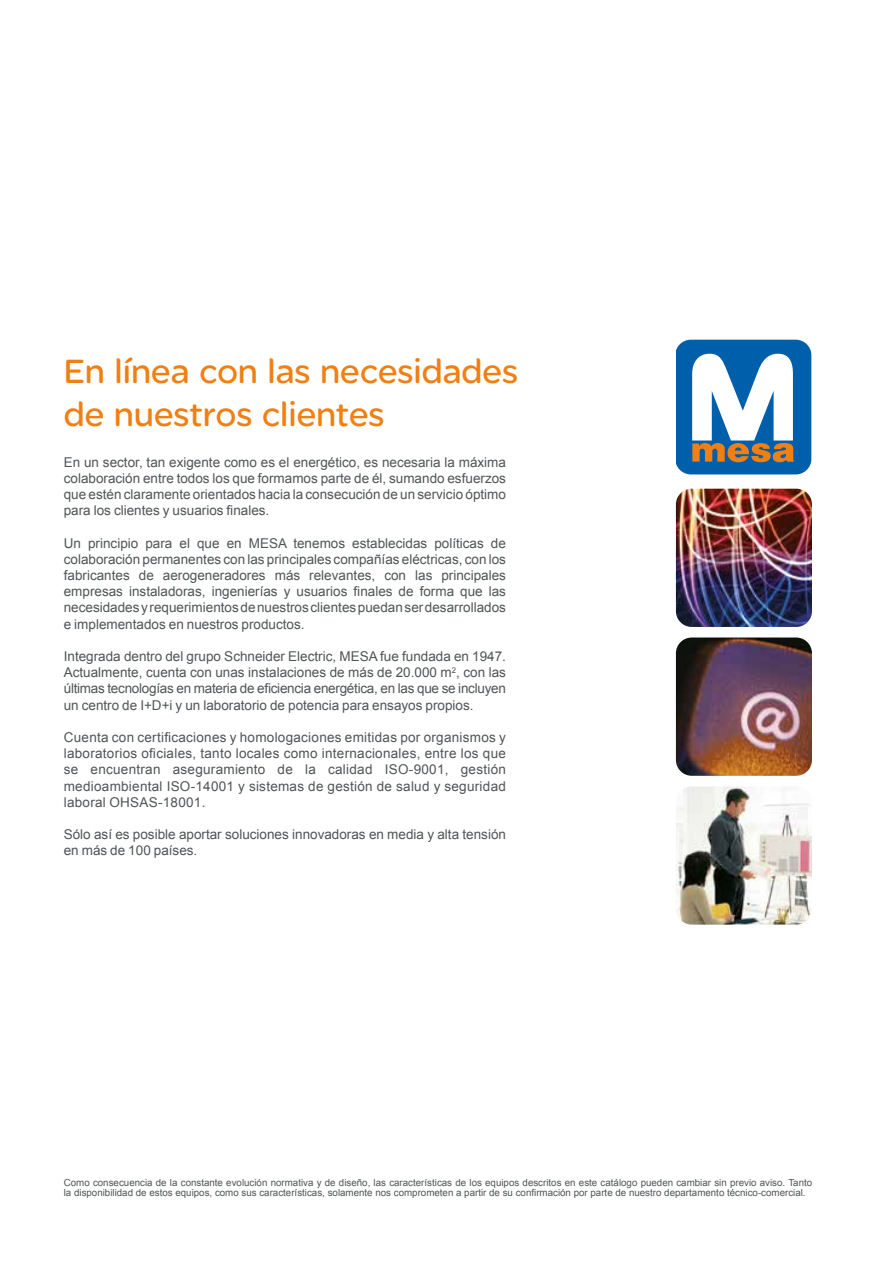
<style>
.page{position:relative;width:893px;height:1263px;background:#fff}
.page>*{position:absolute;margin:0;border:0;box-sizing:border-box;transform-origin:0 0}
.t1{font:36px/43.2px "SE Optimist";color:#f08013}
.t2{font:13.5px/16.2px "Arial";color:#505456;text-align:justify}
.t3{font:9.75px/10.5px "Arial";color:#505456}
</style>
<div class="page">
<div style="left:676px;top:340px;width:135px;height:134px;background:#005faa;border-radius:16px"></div>
<svg style="left:692px;top:354px;width:102px;height:108px"></svg>
<img style="left:676px;top:489px;width:136px;height:138px">
<img style="left:676px;top:786px;width:136px;height:139px">
<img style="left:676px;top:637px;width:136px;height:139px">
<h1 class="t1" style="left:64px;top:350px;width:456px">En línea con las necesidades de nuestros clientes</h1>
<p class="t2" style="left:64px;top:454px;width:444px">En un sector, tan exigente como es el energético, es necesaria la máxima colaboración entre todos los que formamos parte de él, sumando esfuerzos que estén claramente orientados hacia la consecución de un servicio óptimo para los clientes y usuarios finales.</p>
<p class="t2" style="left:64px;top:535px;width:444px">Un principio para el que en MESA tenemos establecidas políticas de colaboración permanentes con las principales compañías eléctricas, con los fabricantes de aerogeneradores más relevantes, con las principales empresas instaladoras, ingenierías y usuarios finales de forma que las necesidades y requerimientos de nuestros clientes puedan ser desarrollados e implementados en nuestros productos.</p>
<p class="t2" style="left:64px;top:648px;width:444px">Integrada dentro del grupo Schneider Electric, MESA fue fundada en 1947.<br>Actualmente, cuenta con unas instalaciones de más de 20.000 m<sup>2</sup>, con las últimas tecnologías en materia de eficiencia energética, en las que se incluyen un centro de I+D+i y un laboratorio de potencia para ensayos propios.</p>
<p class="t2" style="left:64px;top:729px;width:444px">Cuenta con certificaciones y homologaciones emitidas por organismos y laboratorios oficiales, tanto locales como internacionales, entre los que se encuentran aseguramiento de la calidad ISO-9001, gestión medioambiental ISO-14001 y sistemas de gestión de salud y seguridad laboral OHSAS-18001.</p>
<p class="t2" style="left:64px;top:826px;width:444px">Sólo así es posible aportar soluciones innovadoras en media y alta tensión en más de 100 países.</p>
<p class="t3" style="left:64px;top:1177px;width:750px">Como consecuencia de la constante evolución normativa y de diseño, las características de los equipos descritos en este catálogo pueden cambiar sin previo aviso. Tanto la disponibilidad de estos equipos, como sus características, solamente nos comprometen a partir de su confirmación por parte de nuestro departamento técnico-comercial.</p>
</div>
